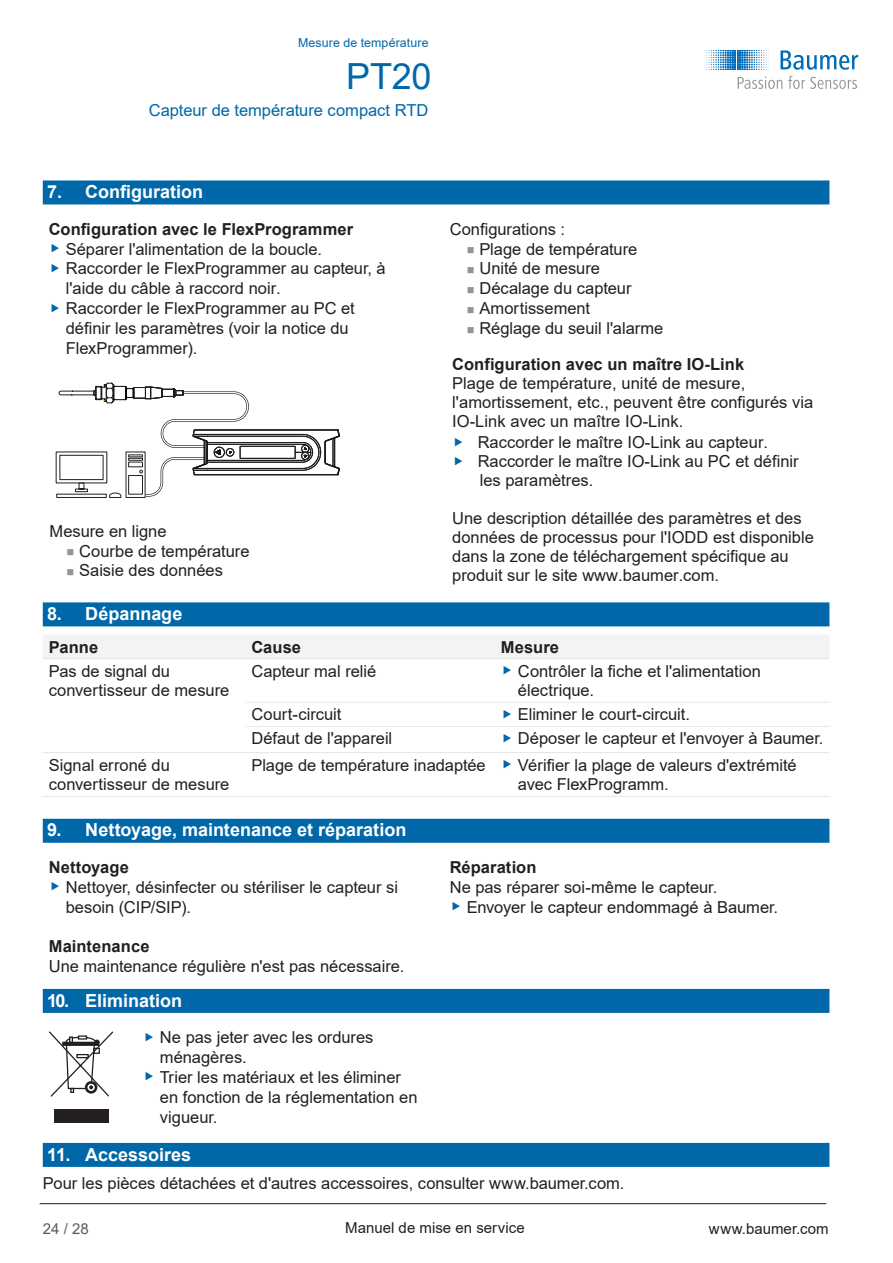
<style>
.page{position:relative;width:893px;height:1263px;background:#fff}
.page>*{position:absolute;margin:0;border:0;box-sizing:border-box;transform-origin:0 0}
.t1{font:36px "Arial";color:#0068a9}
.t2{font:700 18px "Arial";color:#fff}
.t3{font:16.5px/19.8px "Arial";color:#231f20}
.t4{font:700 16.5px "Arial";letter-spacing:.005em;color:#231f20}
.t5{font:16.5px "Arial";color:#0068a9}
.t6{font:15px "Arial";letter-spacing:.005em;color:#231f20}
.t7{font:15px "Arial";color:#5a5a5d}
.t8{font:12.3px "Arial";letter-spacing:.01em;color:#0068a9}
.s1{font-style:inherit}
.s2{font-weight:700}
</style>
<div class="page">
<hr style="left:40px;top:1203px;width:786px;height:1px;background:#231f20">
<svg style="left:780px;top:50px;width:78px;height:20px"></svg>
<svg style="left:704px;top:50px;width:65px;height:20px"></svg>
<svg style="left:738px;top:76px;width:44px;height:13px"></svg>
<svg style="left:788px;top:76px;width:69px;height:13px"></svg>
<div style="left:43px;top:180px;width:786px;height:24px;background:#0068a9"></div>
<div style="left:43px;top:602px;width:786px;height:24px;background:#0068a9"></div>
<div style="left:43px;top:819px;width:786px;height:24px;background:#0068a9"></div>
<div style="left:43px;top:989px;width:786px;height:24px;background:#0068a9"></div>
<div style="left:43px;top:1143px;width:786px;height:24px;background:#0068a9"></div>
<svg style="left:55px;top:382px;width:285px;height:116px"></svg>
<div style="left:43px;top:635px;width:786px;height:23px;background:#f2f3f4"></div>
<hr style="left:43px;top:658px;width:202px;height:1px;background:#e6e7e9">
<hr style="left:245px;top:658px;width:250px;height:1px;background:#e6e7e9">
<hr style="left:495px;top:658px;width:334px;height:1px;background:#e6e7e9">
<hr style="left:245px;top:702px;width:250px;height:1px;background:#e6e7e9">
<hr style="left:495px;top:702px;width:334px;height:1px;background:#e6e7e9">
<hr style="left:245px;top:726px;width:250px;height:1px;background:#e6e7e9">
<hr style="left:495px;top:726px;width:334px;height:1px;background:#e6e7e9">
<hr style="left:43px;top:752px;width:202px;height:1px;background:#e6e7e9">
<hr style="left:245px;top:752px;width:250px;height:1px;background:#e6e7e9">
<hr style="left:43px;top:796px;width:202px;height:1px;background:#e6e7e9">
<hr style="left:245px;top:796px;width:250px;height:1px;background:#e6e7e9">
<hr style="left:495px;top:796px;width:334px;height:1px;background:#e6e7e9">
<hr style="left:495px;top:752px;width:334px;height:1px;background:#e6e7e9">
<div style="left:54px;top:1110px;width:54px;height:13px;background:#231f20"></div>
<svg style="left:49px;top:1031px;width:64px;height:66px"></svg>
<p class="t8" style="left:298px;top:34px;width:132px">Mesure de température</p>
<h1 class="t1" style="left:346px;top:51px;width:87px">PT20</h1>
<p class="t5" style="left:149px;top:99px;width:281px">Capteur de température compact RTD</p>
<p class="t2" style="left:47px;top:179px;width:158px">7. Con<span class="s1">fi</span>guration</p>
<p class="t3" style="left:66px;top:219px;width:321px;text-indent:-17px"><span class="s2">Con</span><span class="s2">fi</span><span class="s2">guration avec le FlexProgrammer </span>Séparer l'alimentation de la boucle.<br>Raccorder le FlexProgrammer au capteur, à l'aide du câble à raccord noir.<br>Raccorder le FlexProgrammer au PC et dé<span class="s1">fi</span>nir les paramètres (voir la notice du FlexProgrammer).</p>
<p class="t3" style="left:479px;top:219px;width:185px;text-indent:-30px">Con<span class="s1">fi</span>gurations :<br>Plage de température<br>Unité de mesure<br>Décalage du capteur<br>Amortissement<br>Réglage du seuil l'alarme</p>
<p class="t4" style="left:452px;top:353px;width:294px">Configuration avec un maître IO-Link</p>
<p class="t3" style="left:452px;top:374px;width:363px;line-height:19px">Plage de température, unité de mesure, l'amortissement, etc., peuvent être configurés via<br>IO-Link avec un maître IO-Link.</p>
<p class="t3" style="left:478px;top:433px;width:322px;line-height:19px">Raccorder le maître IO-Link au capteur.<br>Raccorder le maître IO-Link au PC et définir les paramètres.</p>
<p class="t3" style="left:452px;top:508px;width:363px;line-height:19px">Une description détaillée des paramètres et des données de processus pour l'IODD est disponible dans la zone de téléchargement spécifique au produit sur le site www.baumer.com.</p>
<p class="t3" style="left:79px;top:521px;width:172px;text-indent:-30px">Mesure en ligne<br>Courbe de température<br>Saisie des données</p>
<p class="t2" style="left:47px;top:601px;width:137px">8. Dépannage</p>
<p class="t4" style="left:49px;top:635px;width:51px">Panne</p>
<p class="t4" style="left:251px;top:635px;width:51px">Cause</p>
<p class="t4" style="left:501px;top:635px;width:60px">Mesure</p>
<p class="t3" style="left:49px;top:661px;width:182px">Pas de signal du convertisseur de mesure</p>
<p class="t3" style="left:251px;top:661px;width:126px">Capteur mal relié</p>
<p class="t3" style="left:518px;top:661px;width:244px">Contrôler l<span class="s1">a fi</span>che et l'alimentation électrique.</p>
<p class="t3" style="left:251px;top:704px;width:91px">Court-circuit</p>
<p class="t3" style="left:518px;top:704px;width:174px">Eliminer le court-circuit.</p>
<p class="t3" style="left:49px;top:755px;width:182px">Signal erroné du convertisseur de mesure</p>
<p class="t3" style="left:251px;top:728px;width:142px">Défaut de l'appareil</p>
<p class="t3" style="left:518px;top:729px;width:307px">Déposer le capteur et l'envoyer à Baumer.</p>
<p class="t3" style="left:251px;top:755px;width:236px">Plage de température inadaptée</p>
<p class="t3" style="left:518px;top:755px;width:280px">Véri<span class="s1">fi</span>er la plage de valeurs d'extrémité avec FlexProgramm.</p>
<p class="t2" style="left:47px;top:817px;width:361px">9. Nettoyage, maintenance et réparation</p>
<p class="t4" style="left:49px;top:856px;width:82px">Nettoyage</p>
<p class="t3" style="left:66px;top:877px;width:334px">Nettoyer, désinfecter ou stériliser le capteur si besoin (CIP/SIP).</p>
<p class="t4" style="left:49px;top:935px;width:102px">Maintenance</p>
<p class="t3" style="left:49px;top:956px;width:357px">Une maintenance régulière n'est pas nécessaire.</p>
<p class="t4" style="left:450px;top:856px;width:88px">Réparation</p>
<p class="t3" style="left:467px;top:877px;width:313px;text-indent:-17px">Ne pas réparer soi-même le capteur.<br>Envoyer le capteur endommagé à Baumer.</p>
<p class="t2" style="left:47px;top:987px;width:137px">10. Elimination</p>
<p class="t3" style="left:160px;top:1027px;width:259px">Ne pas jeter avec les ordures ménagères.<br>Trier les matériaux et les éliminer en fonction de la réglementation en vigueur.</p>
<p class="t2" style="left:47px;top:1141px;width:146px">11. Accessoires</p>
<p class="t3" style="left:43px;top:1173px;width:583px">Pour les pièces détachées et d'autres accessoires, consulter www.baumer.com.</p>
<p class="t7" style="left:43px;top:1218px;width:47px">24 / 28</p>
<p class="t6" style="left:345px;top:1217px;width:181px">Manuel de mise en service</p>
<p class="t6" style="left:709px;top:1218px;width:121px">www.baumer.com</p>
</div>
